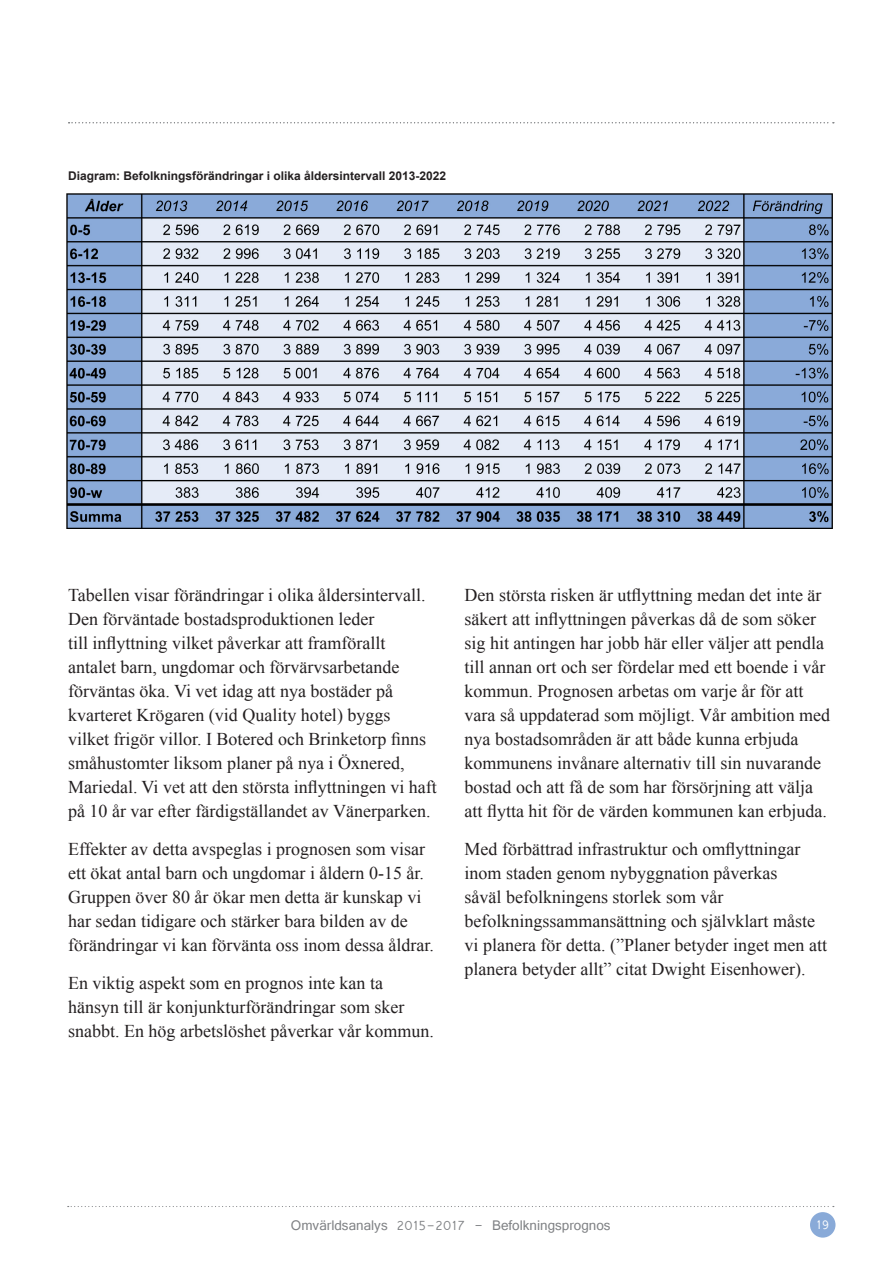
<style>
.page{position:relative;width:893px;height:1263px;background:#fff}
.page>*{position:absolute;margin:0;border:0;box-sizing:border-box;transform-origin:0 0}
.Brödtext{font:18px/24px "Times New Roman";color:#231f20}
.t1{font:15px "Vrinda";color:#808285}
.t2{font:13.5px "Vrinda";color:#fff}
.t3{font:700 12px "Arial";color:#231f20}
.s1{font-size:14.25px}
</style>
<div class="page">
<div style="left:810px;top:1212px;width:25px;height:25px;background:#89aad8;border-radius:50%"></div>
<svg style="left:68px;top:1206px;width:766px;height:1px"></svg>
<svg style="left:69px;top:122px;width:765px;height:1px"></svg>
<img style="left:67px;top:193px;width:765px;height:335px">
<p class="t3" style="left:68px;top:168px;width:380px">Diagram: Befolkningsförändringar i olika åldersintervall 2013-2022</p>
<p class="Brödtext" style="left:68px;top:583px;width:370px">Tabellen visar förändringar i olika åldersintervall.<br>Den förväntade bostadsproduktionen leder<br>till inflyttning vilket påverkar att framförallt antalet barn, ungdomar och förvärvsarbetande förväntas öka. Vi vet idag att nya bostäder på kvarteret Krögaren (vid Quality hotel) byggs<br>vilket frigör villor. I Botered och Brinketorp finns småhustomter liksom planer på nya i Öxnered, Mariedal. Vi vet att den största inflyttningen vi haft på 10 år var efter färdigställandet av Vänerparken.</p>
<p class="Brödtext" style="left:68px;top:837px;width:367px">Effekter av detta avspeglas i prognosen som visar ett ökat antal barn och ungdomar i åldern 0-15 år.<br>Gruppen över 80 år ökar men detta är kunskap vi har sedan tidigare och stärker bara bilden av de förändringar vi kan förvänta oss inom dessa åldrar.</p>
<p class="Brödtext" style="left:68px;top:970px;width:367px">En viktig aspekt som en prognos inte kan ta hänsyn till är konjunkturförändringar som sker snabbt. En hög arbetslöshet påverkar vår kommun.</p>
<p class="Brödtext" style="left:465px;top:583px;width:367px">Den största risken är utflyttning medan det inte är säkert att inflyttningen påverkas då de som söker sig hit antingen har jobb här eller väljer att pendla till annan ort och ser fördelar med ett boende i vår kommun. Prognosen arbetas om varje år för att vara så uppdaterad som möjligt. Vår ambition med nya bostadsområden är att både kunna erbjuda kommunens invånare alternativ till sin nuvarande bostad och att få de som har försörjning att välja att flytta hit för de värden kommunen kan erbjuda.</p>
<p class="Brödtext" style="left:465px;top:837px;width:364px">Med förbättrad infrastruktur och omflyttningar inom staden genom nybyggnation påverkas<br>såväl befolkningens storlek som vår befolkningssammansättning och självklart måste vi planera för detta. (”Planer betyder inget men att planera betyder allt” citat Dwight Eisenhower).</p>
<p class="t1" style="left:291px;top:1215px;width:321px">Omvärldsanalys <span class="s1">2015-2017</span> - Befolkningsprognos</p>
<p class="t2" style="left:816px;top:1215px;width:14px">19</p>
</div>
